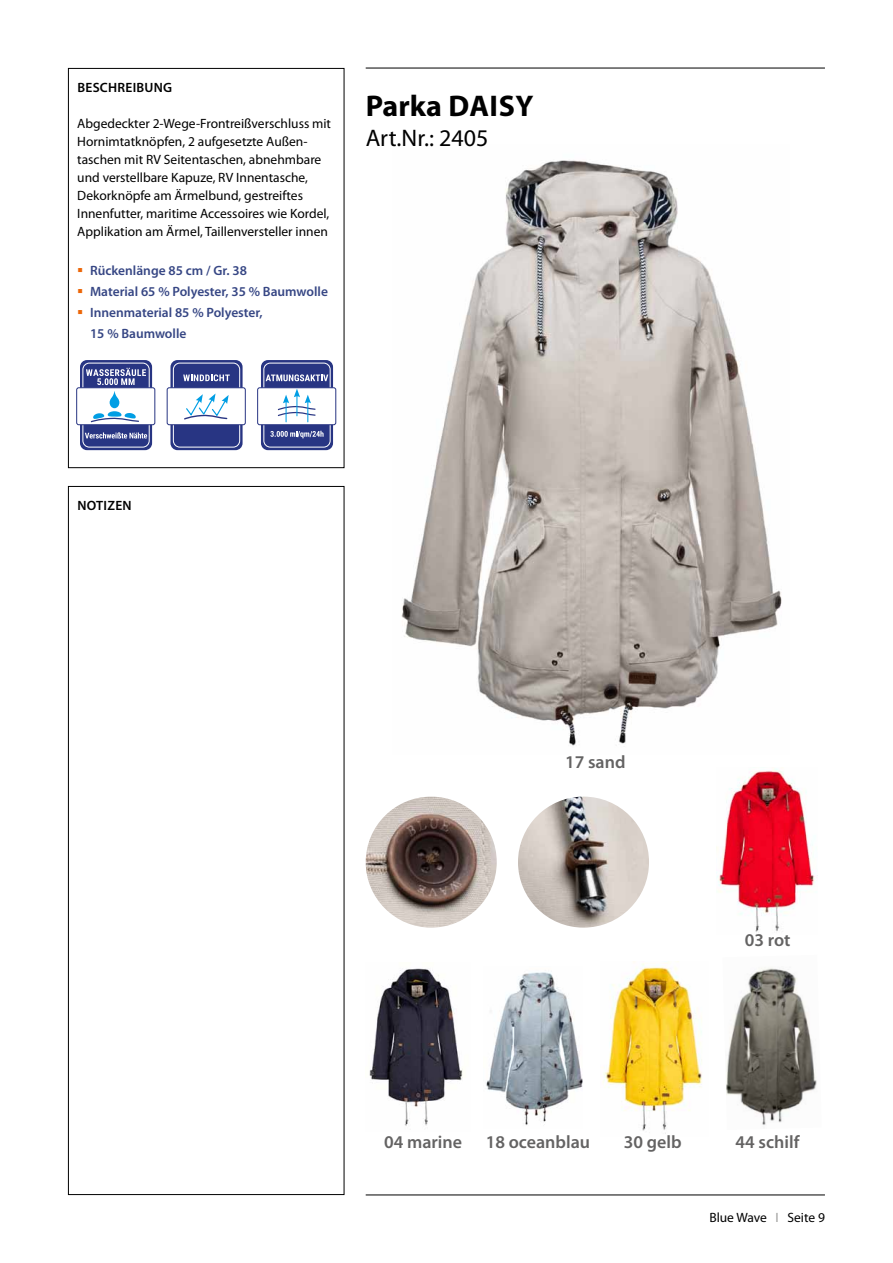
<style>
.page{position:relative;width:893px;height:1263px;background:#fff}
.page>*{position:absolute;margin:0;border:0;box-sizing:border-box;transform-origin:0 0}
.t1{font:700 30px "Myriad Pro";letter-spacing:.005em;color:#000}
.t2{font:24px "Myriad Pro";color:#000}
.t3{font:600 18px "Myriad Pro";color:#646363}
.t4{font:13.5px/18px "Myriad Pro";color:#000}
.t5{font:600 13.5px/21px "Myriad Pro";color:#364684}
.t6{font:600 13.5px "Myriad Pro";letter-spacing:.02em;color:#000}
.s1{color:#ec6608}
.s2{color:#9d9d9c}
</style>
<div class="page">
<hr style="left:366px;top:68px;width:459px;height:1px;background:#000">
<hr style="left:366px;top:1194px;width:459px;height:1px;background:#000">
<img style="left:716px;top:768px;width:99px;height:165px">
<img style="left:603px;top:963px;width:99px;height:171px">
<img style="left:401px;top:160px;width:381px;height:586px">
<img style="left:486px;top:972px;width:97px;height:153px">
<img style="left:726px;top:968px;width:91px;height:157px">
<img style="left:518px;top:797px;width:131px;height:131px;border-radius:66px">
<img style="left:366px;top:797px;width:131px;height:131px;border-radius:66px">
<img style="left:369px;top:968px;width:94px;height:158px">
<div style="left:68px;top:68px;width:276px;height:400px;border:1px solid #000"></div>
<div style="left:68px;top:486px;width:276px;height:709px;border:1px solid #000"></div>
<svg style="left:80px;top:360px;width:72px;height:90px;fill:#283583"></svg>
<div style="left:83px;top:363px;width:66px;height:84px;border:1px solid #fff;border-radius:6px"></div>
<svg style="left:86px;top:368px;width:60px;height:17px"></svg>
<svg style="left:85px;top:432px;width:62px;height:6px"></svg>
<div style="left:77px;top:388px;width:78px;height:37px;background:#fff;border-radius:2px"></div>
<div style="left:76px;top:387px;width:79px;height:38px;border:1px solid #283583;border-radius:2px"></div>
<svg style="left:90px;top:391px;width:49px;height:32px"></svg>
<div style="left:170px;top:360px;width:73px;height:90px;background:#283583;border-radius:7px"></div>
<div style="left:173px;top:363px;width:67px;height:84px;border:1px solid #fff;border-radius:6px"></div>
<svg style="left:183px;top:374px;width:47px;height:7px"></svg>
<div style="left:167px;top:388px;width:78px;height:37px;background:#fff;border-radius:2px"></div>
<div style="left:167px;top:387px;width:79px;height:38px;border:1px solid #283583;border-radius:2px"></div>
<svg style="left:184px;top:393px;width:45px;height:27px"></svg>
<div style="left:261px;top:360px;width:72px;height:90px;background:#283583;border-radius:7px"></div>
<div style="left:264px;top:363px;width:66px;height:84px;border:1px solid #fff;border-radius:6px"></div>
<svg style="left:266px;top:374px;width:62px;height:7px"></svg>
<svg style="left:270px;top:431px;width:54px;height:7px"></svg>
<div style="left:258px;top:388px;width:78px;height:37px;background:#fff;border-radius:2px"></div>
<div style="left:257px;top:387px;width:79px;height:38px;border:1px solid #283583;border-radius:2px"></div>
<svg style="left:277px;top:389px;width:39px;height:33px"></svg>
<p class="t6" style="left:77px;top:82px;width:96px">BESCHREIBUNG</p>
<p class="t4" style="left:77px;top:115px;width:255px">Abgedeckter 2-Wege-Frontreißverschluss mit Hornimtatknöpfen, 2 aufgesetzte Außen&shy;taschen mit RV Seitentaschen, abnehmbare und verstellbare Kapuze, RV Innentasche, Dekorknöpfe am Ärmelbund, gestreiftes Innenfutter, maritime Accessoires wie Kordel, Applikation am Ärmel, Taillenversteller innen</p>
<p class="t5" style="left:77px;top:261px;width:171px"><span class="s1">▪</span> Rückenlänge 85 cm / Gr. 38</p>
<p class="t5" style="left:77px;top:282px;width:252px"><span class="s1">▪</span> Material 65 % Polyester, 35 % Baumwolle</p>
<p class="t5" style="left:90px;top:303px;width:174px;text-indent:-13px"><span class="s1">▪</span> Innenmaterial 85 % Polyester,<br>15 % Baumwolle</p>
<h1 class="t1" style="left:366px;top:94px;width:169px">Parka DAISY</h1>
<h2 class="t2" style="left:366px;top:126px;width:124px">Art.Nr.: 2405</h2>
<p class="t6" style="left:77px;top:500px;width:56px">NOTIZEN</p>
<h3 class="t3" style="left:565px;top:755px;width:62px">17 sand</h3>
<h3 class="t3" style="left:745px;top:933px;width:47px">03 rot</h3>
<h3 class="t3" style="left:384px;top:1135px;width:80px">04 marine</h3>
<h3 class="t3" style="left:486px;top:1135px;width:106px">18 oceanblau</h3>
<h3 class="t3" style="left:624px;top:1135px;width:59px">30 gelb</h3>
<h3 class="t3" style="left:736px;top:1135px;width:65px">44 schilf</h3>
<p class="t4" style="left:709px;top:1209px;width:117px">Blue Wave <span class="s2">I</span> Seite 9</p>
</div>
